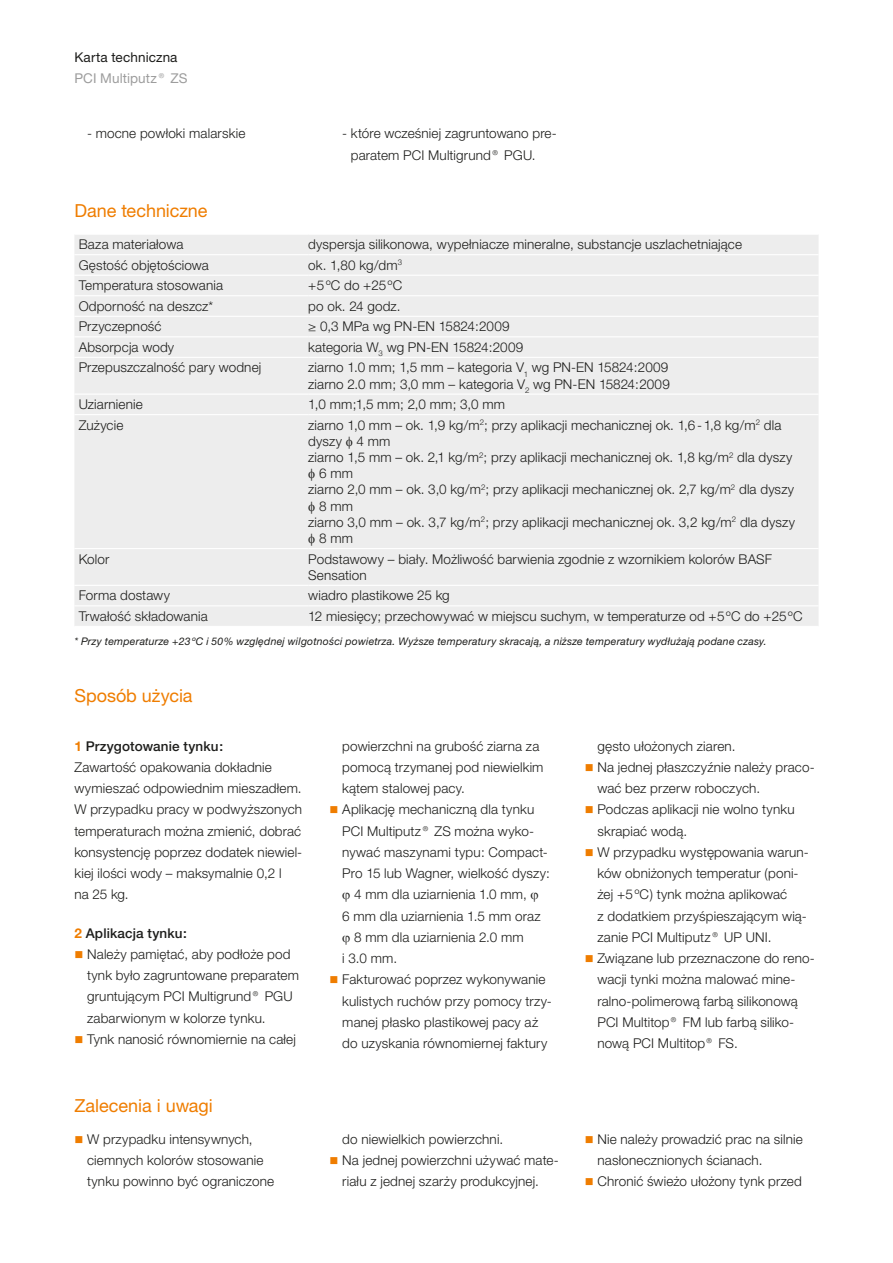
<style>
.page{position:relative;width:893px;height:1263px;background:#fff}
.page>*{position:absolute;margin:0;border:0;box-sizing:border-box;transform-origin:0 0}
.t1{font:18px "Helvetica Neue CE";letter-spacing:-.005em;color:#ef7d00}
.t2{font:300 13.5px/21.3px "Helvetica Neue CE";letter-spacing:.01em;color:#1d1d1b}
.t3{font:13.5px "Helvetica Neue CE";letter-spacing:.01em;color:#1d1d1b}
.t4{font:13.5px "Helvetica Neue CE";letter-spacing:.005em;color:#9d9d9d}
.t5{font:italic 10.5px "Helvetica Neue CE";letter-spacing:.02em;color:#1d1d1b}
.s1{font-weight:700;color:#ef7d00}
.s2{font-weight:500}
</style>
<div class="page">
<div style="left:74px;top:235px;width:745px;height:391px;background:#ededed"></div>
<hr style="left:74px;top:254px;width:234px;height:1px;background:#fff">
<hr style="left:308px;top:254px;width:511px;height:1px;background:#fff">
<hr style="left:74px;top:275px;width:234px;height:1px;background:#fff">
<hr style="left:308px;top:275px;width:511px;height:1px;background:#fff">
<hr style="left:74px;top:295px;width:234px;height:1px;background:#fff">
<hr style="left:308px;top:295px;width:511px;height:1px;background:#fff">
<hr style="left:74px;top:316px;width:234px;height:1px;background:#fff">
<hr style="left:308px;top:316px;width:511px;height:1px;background:#fff">
<hr style="left:74px;top:336px;width:234px;height:1px;background:#fff">
<hr style="left:308px;top:336px;width:511px;height:1px;background:#fff">
<hr style="left:74px;top:357px;width:234px;height:1px;background:#fff">
<hr style="left:308px;top:357px;width:511px;height:1px;background:#fff">
<hr style="left:74px;top:393px;width:234px;height:2px;background:#fff">
<hr style="left:308px;top:393px;width:511px;height:2px;background:#fff">
<hr style="left:74px;top:414px;width:234px;height:1px;background:#fff">
<hr style="left:308px;top:414px;width:511px;height:1px;background:#fff">
<hr style="left:74px;top:548px;width:234px;height:1px;background:#fff">
<hr style="left:308px;top:548px;width:511px;height:1px;background:#fff">
<hr style="left:74px;top:585px;width:234px;height:1px;background:#fff">
<hr style="left:308px;top:585px;width:511px;height:1px;background:#fff">
<hr style="left:74px;top:605px;width:234px;height:1px;background:#fff">
<hr style="left:308px;top:605px;width:511px;height:1px;background:#fff">
<svg style="left:346px;top:436px;width:6px;height:13px"></svg>
<svg style="left:309px;top:469px;width:6px;height:12px"></svg>
<svg style="left:309px;top:501px;width:6px;height:13px"></svg>
<svg style="left:309px;top:533px;width:6px;height:13px"></svg>
<p class="t3" style="left:74px;top:49px;width:105px">Karta techniczna</p>
<p class="t4" style="left:74px;top:70px;width:115px">PCI Multiputz® ZS</p>
<p class="t2" style="left:87px;top:123px;width:160px">- mocne powłoki malarskie</p>
<p class="t2" style="left:351px;top:123px;width:208px;text-indent:-9px">- które wcześniej zagruntowano pre&shy;paratem PCI Multigrund® PGU.</p>
<h1 class="t1" style="left:74px;top:200px;width:135px">Dane techniczne</h1>
<p class="t2" style="left:79px;top:234px;width:106px">Baza materiałowa</p>
<p class="t2" style="left:308px;top:234px;width:435px">dyspersja silikonowa, wypełniacze mineralne, substancje uszlachetniające</p>
<p class="t2" style="left:79px;top:254px;width:132px">Gęstość objętościowa</p>
<p class="t2" style="left:308px;top:254px;width:95px">ok. 1,80 kg/dm<sup>3</sup></p>
<p class="t2" style="left:79px;top:275px;width:146px">Temperatura stosowania</p>
<p class="t2" style="left:308px;top:275px;width:95px">+5ºC do +25ºC</p>
<p class="t2" style="left:79px;top:295px;width:136px">Odporność na deszcz*</p>
<p class="t2" style="left:308px;top:295px;width:94px">po ok. 24 godz.</p>
<p class="t2" style="left:79px;top:316px;width:84px">Przyczepność</p>
<p class="t2" style="left:308px;top:316px;width:203px">≥ 0,3 MPa wg PN-EN 15824:2009</p>
<p class="t2" style="left:79px;top:336px;width:97px">Absorpcja wody</p>
<p class="t2" style="left:308px;top:336px;width:217px">kategoria W<sub>3</sub> wg PN-EN 15824:2009</p>
<p class="t2" style="left:79px;top:357px;width:184px">Przepuszczalność pary wodnej</p>
<p class="t2" style="left:308px;top:359px;width:363px;line-height:16.2px">ziarno 1.0 mm; 1,5 mm – kategoria V<sub>1</sub> wg PN-EN 15824:2009 ziarno 2.0 mm; 3,0 mm – kategoria V<sub>2</sub> wg PN-EN 15824:2009</p>
<p class="t2" style="left:79px;top:394px;width:66px">Uziarnienie</p>
<p class="t2" style="left:308px;top:394px;width:198px">1,0 mm;1,5 mm; 2,0 mm; 3,0 mm</p>
<p class="t2" style="left:79px;top:414px;width:46px">Zużycie</p>
<p class="t2" style="left:308px;top:414px;width:475px">ziarno 1,0 mm – ok. 1,9 kg/m<sup>2</sup>; przy aplikacji mechanicznej ok. 1,6-1,8 kg/m<sup>2</sup> dla</p>
<p class="t2" style="left:308px;top:430px;width:84px">dyszy 4 mm</p>
<p class="t2" style="left:308px;top:447px;width:486px">ziarno 1,5 mm – ok. 2,1 kg/m<sup>2</sup>; przy aplikacji mechanicznej ok. 1,8 kg/m<sup>2</sup> dla dyszy</p>
<p class="t2" style="left:319px;top:463px;width:35px">6 mm</p>
<p class="t2" style="left:308px;top:479px;width:487px">ziarno 2,0 mm – ok. 3,0 kg/m<sup>2</sup>; przy aplikacji mechanicznej ok. 2,7 kg/m<sup>2</sup> dla dyszy</p>
<p class="t2" style="left:319px;top:495px;width:35px">8 mm</p>
<p class="t2" style="left:308px;top:511px;width:488px">ziarno 3,0 mm – ok. 3,7 kg/m<sup>2</sup>; przy aplikacji mechanicznej ok. 3,2 kg/m<sup>2</sup> dla dyszy</p>
<p class="t2" style="left:319px;top:528px;width:35px">8 mm</p>
<p class="t2" style="left:79px;top:548px;width:32px">Kolor</p>
<p class="t2" style="left:308px;top:551px;width:465px;line-height:16.2px">Podstawowy – biały. Możliwość barwienia zgodnie z wzornikiem kolorów BASF<br>Sensation</p>
<p class="t2" style="left:79px;top:585px;width:93px">Forma dostawy</p>
<p class="t2" style="left:308px;top:585px;width:143px">wiadro plastikowe 25 kg</p>
<p class="t2" style="left:79px;top:605px;width:131px">Trwałość składowania</p>
<p class="t2" style="left:308px;top:605px;width:496px">12 miesięcy; przechowywać w miejscu suchym, w temperaturze od +5ºC do +25ºC</p>
<p class="t5" style="left:74px;top:635px;width:694px">* Przy temperaturze +23ºC i 50% względnej wilgotności powietrza. Wyższe temperatury skracają, a niższe temperatury wydłużają podane czasy.</p>
<h1 class="t1" style="left:74px;top:684px;width:120px">Sposób użycia</h1>
<p class="t2" style="left:74px;top:735px;width:229px"><span class="s1">1</span> <span class="s2">Przygotowanie tynku:<br></span>Zawartość opakowania dokładnie wymieszać odpowiednim mieszadłem.<br>W przypadku pracy w podwyższonych temperaturach można zmienić, dobrać konsystencję poprzez dodatek niewiel&shy;kiej ilości wody – maksymalnie 0,2 l<br>na 25 kg.</p>
<p class="t2" style="left:87px;top:922px;width:213px;text-indent:-13px"><span class="s1">2</span> <span class="s2">Aplikacja tynku:<br></span>Należy pamiętać, aby podłoże pod tynk było zagruntowane preparatem gruntującym PCI Multigrund® PGU zabarwionym w kolorze tynku.<br>Tynk nanosić równomiernie na całej</p>
<p class="t2" style="left:342px;top:735px;width:199px">powierzchni na grubość ziarna za</p>
<p class="t2" style="left:342px;top:756px;width:203px">pomocą trzymanej pod niewielkim</p>
<p class="t2" style="left:342px;top:777px;width:124px">kątem stalowej pacy.</p>
<p class="t2" style="left:342px;top:799px;width:193px">Aplikację mechaniczną dla tynku</p>
<p class="t2" style="left:342px;top:820px;width:193px">PCI Multiputz® ZS można wyko-</p>
<p class="t2" style="left:342px;top:841px;width:207px">nywać maszynami typu: Compact-</p>
<p class="t2" style="left:342px;top:863px;width:209px">Pro 15 lub Wagner, wielkość dyszy:</p>
<p class="t2" style="left:354px;top:884px;width:174px">4 mm dla uziarnienia 1.0 mm,</p>
<p class="t2" style="left:342px;top:905px;width:200px">6 mm dla uziarnienia 1.5 mm oraz</p>
<p class="t2" style="left:354px;top:926px;width:171px">8 mm dla uziarnienia 2.0 mm</p>
<p class="t2" style="left:342px;top:948px;width:56px">i 3.0 mm.</p>
<p class="t2" style="left:342px;top:969px;width:205px">Fakturować poprzez wykonywanie</p>
<p class="t2" style="left:342px;top:990px;width:211px">kulistych ruchów przy pomocy trzy-</p>
<p class="t2" style="left:342px;top:1011px;width:197px">manej płasko plastikowej pacy aż</p>
<p class="t2" style="left:342px;top:1033px;width:206px">do uzyskania równomiernej faktury</p>
<p class="t2" style="left:597px;top:735px;width:219px">gęsto ułożonych ziaren.<br>Na jednej płaszczyźnie należy praco&shy;wać bez przerw roboczych.<br>Podczas aplikacji nie wolno tynku skrapiać wodą.<br>W przypadku występowania warun&shy;ków obniżonych temperatur (poni&shy;żej +5ºC) tynk można aplikować<br>z dodatkiem przyśpieszającym wią&shy;zanie PCI Multiputz® UP UNI.<br>Związane lub przeznaczone do reno&shy;wacji tynki można malować mine&shy;ralno-polimerową farbą silikonową<br>PCI Multitop® FM lub farbą siliko&shy;nową PCI Multitop® FS.</p>
<h1 class="t1" style="left:74px;top:1095px;width:140px">Zalecenia i uwagi</h1>
<p class="t2" style="left:87px;top:1128px;width:188px">W przypadku intensywnych, ciemnych kolorów stosowanie tynku powinno być ograniczone</p>
<p class="t2" style="left:342px;top:1128px;width:218px">do niewielkich powierzchni.<br>Na jednej powierzchni używać mate&shy;riału z jednej szarży produkcyjnej.</p>
<p class="t2" style="left:597px;top:1128px;width:207px">Nie należy prowadzić prac na silnie nasłonecznionych ścianach.<br>Chronić świeżo ułożony tynk przed</p>
</div>
